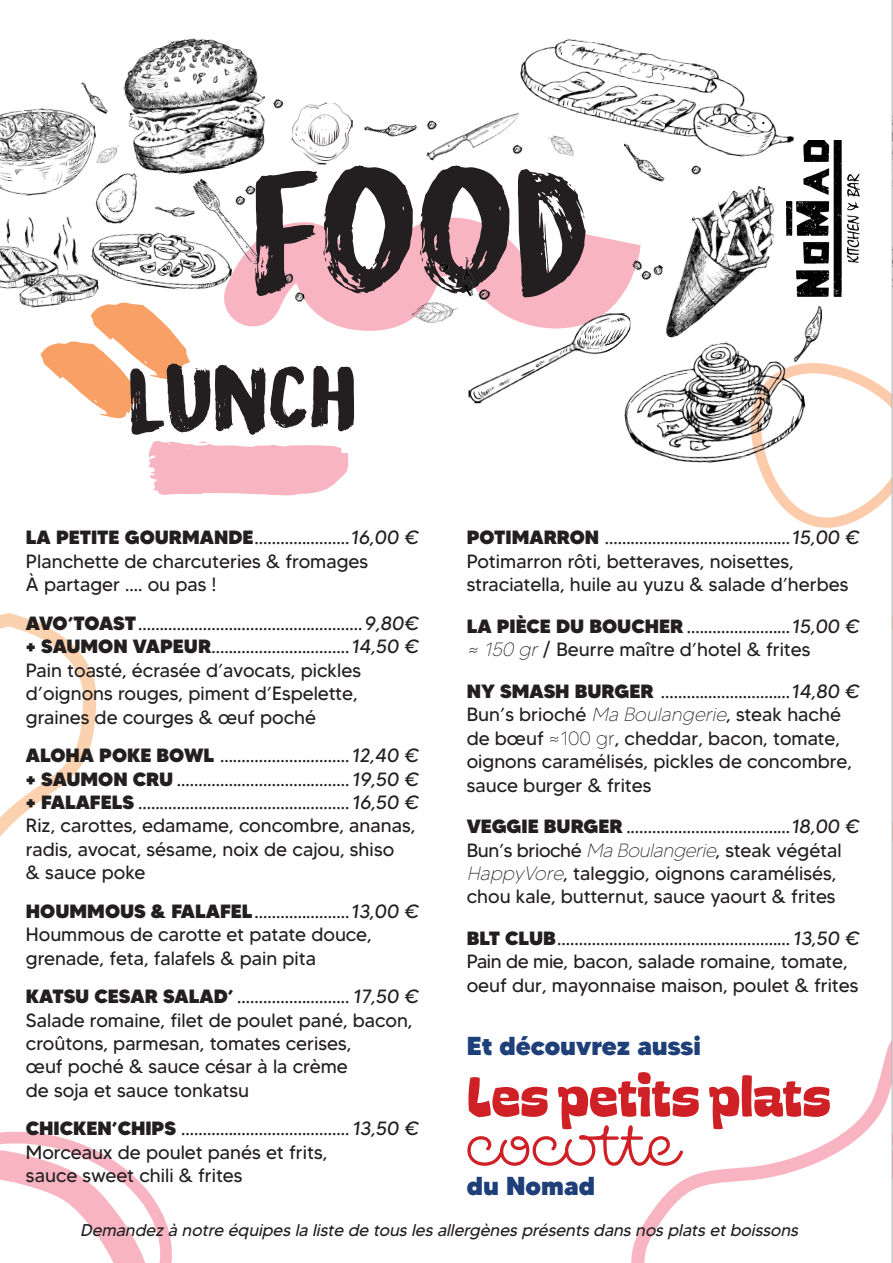
<style>
.page{position:relative;width:893px;height:1263px;background:#fff}
.page>*{position:absolute;margin:0;border:0;box-sizing:border-box;transform-origin:0 0}
.t1{font:316.2px "Reliable DEMO";color:#f8b5c1}
.t2{font:187.35px "Reliable DEMO";color:#231f20}
.t3{font:99.15px "Reliable DEMO";color:#231f20}
.t4{font:57.15px/48.2px "Xunga Top";color:#cf2026}
.t5{font:900 25.95px "MADETOMMY";color:#1f3f79}
.t6{font:19.2px/23.4px "MADETOMMY";color:#231f20}
.t7{font:italic 17.1px "MADETOMMY";color:#231f20}
.s1{font-weight:900}
.s2{font-weight:100;font-style:italic}
.s3{font-weight:100}
.s4{font-family:"Mielle CF";font-weight:300}
</style>
<div class="page">
<svg style="left:0;top:1131px;width:172px;height:132px"></svg>
<svg style="left:631px;top:1022px;width:261px;height:241px"></svg>
<svg style="left:0;top:613px;width:97px;height:224px"></svg>
<svg style="left:761px;top:352px;width:131px;height:183px"></svg>
<img style="left:291px;top:102px;width:62px;height:58px">
<svg style="left:224px;top:160px;width:417px;height:171px"></svg>
<img style="left:123px;top:38px;width:151px;height:140px">
<img style="left:624px;top:352px;width:187px;height:121px">
<img style="left:655px;top:186px;width:134px;height:173px">
<img style="left:0;top:216px;width:89px;height:92px">
<img style="left:89px;top:232px;width:147px;height:65px">
<img style="left:0;top:108px;width:96px;height:88px">
<img style="left:284px;top:272px;width:21px;height:31px">
<img style="left:632px;top:252px;width:33px;height:30px">
<img style="left:637px;top:270px;width:22px;height:20px">
<img style="left:435px;top:262px;width:17px;height:21px">
<img style="left:467px;top:313px;width:165px;height:90px">
<img style="left:177px;top:178px;width:102px;height:87px">
<img style="left:452px;top:257px;width:33px;height:40px">
<img style="left:794px;top:306px;width:29px;height:56px">
<img style="left:155px;top:197px;width:40px;height:27px">
<img style="left:616px;top:163px;width:49px;height:19px">
<img style="left:74px;top:82px;width:34px;height:32px">
<img style="left:519px;top:38px;width:275px;height:125px">
<img style="left:691px;top:165px;width:11px;height:10px">
<img style="left:364px;top:124px;width:53px;height:13px">
<img style="left:89px;top:169px;width:64px;height:55px">
<img style="left:410px;top:290px;width:49px;height:41px">
<img style="left:95px;top:139px;width:24px;height:30px">
<img style="left:544px;top:134px;width:33px;height:22px">
<img style="left:426px;top:112px;width:93px;height:70px">
<img style="left:426px;top:119px;width:18px;height:21px">
<img style="left:269px;top:98px;width:15px;height:21px">
<img style="left:474px;top:288px;width:25px;height:24px">
<img style="left:786px;top:140px;width:73px;height:157px">
<hr style="left:892px;top:0;width:1px;height:1263px;background:#acadb1">
<svg style="left:39px;top:287px;width:154px;height:21px"></svg>
<p class="t2" style="left:249px;top:117px;width:341px">FOOD</p>
<p class="t3" style="left:127px;top:339px;width:231px">LUNCH</p>
<p class="t1" style="left:439px;top:433px;width:72px;rotate:90deg">I</p>
<p class="t6" style="left:26px;top:526px;width:397px"><span class="s1">LA PETITE GOURMANDE</span>......................16,00 €<br>Planchette de charcuteries &amp; fromages<br>À partager .... ou pas !</p>
<p class="t6" style="left:26px;top:611px;width:397px"><span class="s1">AVO’TOAST</span>....................................................9,80€ <span class="s1">+ SAUMON VAPEUR</span>................................14,50 € Pain toasté, écrasée d’avocats, pickles d’oignons rouges, piment d’Espelette, graines de courges &amp; œuf poché</p>
<p class="t6" style="left:26px;top:743px;width:397px"><span class="s1">ALOHA POKE BOWL</span> ..............................12,40 € <span class="s1">+ SAUMON CRU</span> ........................................ 19,50 € <span class="s1">+ FALAFELS</span> ................................................. 16,50 € Riz, carottes, edamame, concombre, ananas, radis, avocat, sésame, noix de cajou, shiso<br>&amp; sauce poke</p>
<p class="t6" style="left:26px;top:899px;width:397px"><span class="s1">HOUMMOUS &amp; FALAFEL</span>......................13,00 €<br>Hoummous de carotte et patate douce, grenade, feta, falafels &amp; pain pita</p>
<p class="t6" style="left:26px;top:985px;width:397px"><span class="s1">KATSU CESAR SALAD’</span> .......................... 17,50 € Salade romaine, filet de poulet pané, bacon, croûtons, parmesan, tomates cerises,<br>œuf poché &amp; sauce césar à la crème<br>de soja et sauce tonkatsu</p>
<p class="t6" style="left:26px;top:1117px;width:397px"><span class="s1">CHICKEN’CHIPS</span> ....................................... 13,50 €<br>Morceaux de poulet panés et frits,<br>sauce sweet chili &amp; frites</p>
<p class="t6" style="left:467px;top:526px;width:397px"><span class="s1">POTIMARRON</span> ...........................................15,00 €<br>Potimarron rôti, betteraves, noisettes, straciatella, huile au yuzu &amp; salade d’herbes</p>
<p class="t6" style="left:467px;top:614px;width:397px"><span class="s1">LA PIÈCE DU BOUCHER</span> ........................15,00 € <span class="s2">≈ 150 gr</span>/ Beurre maître d’hotel &amp; frites</p>
<p class="t6" style="left:467px;top:679px;width:397px"><span class="s1">NY SMASH BURGER</span> ..............................14,80 € Bun’s brioché <span class="s2">Ma Boulangerie</span>, steak haché de bœuf <span class="s3">≈100 gr</span>, cheddar, bacon, tomate, oignons caramélisés, pickles de concombre, sauce burger &amp; frites</p>
<p class="t6" style="left:467px;top:814px;width:397px"><span class="s1">VEGGIE BURGER</span> ......................................18,00 € Bun’s brioché <span class="s2">MaBoulangerie</span>, steak végétal <span class="s2">HappyVore</span>, taleggio, oignons caramélisés, chou kale, butternut, sauce yaourt &amp; frites</p>
<p class="t6" style="left:467px;top:926px;width:397px"><span class="s1">BLT CLUB</span>...................................................... 13,50 €<br>Pain de mie, bacon, salade romaine, tomate, oeuf dur, mayonnaise maison, poulet &amp; frites</p>
<p class="t5" style="left:467px;top:1029px;width:236px">Et découvrez aussi</p>
<p class="t4" style="left:467px;top:1069px;width:365px">Les petits plats <span class="s4">cocotte</span></p>
<p class="t5" style="left:467px;top:1170px;width:130px">du Nomad</p>
<p class="t7" style="left:80px;top:1219px;width:724px">Demandezà notre équipesla liste de touslesallergènesprésentsdansnosplatsetboissons</p>
</div>
